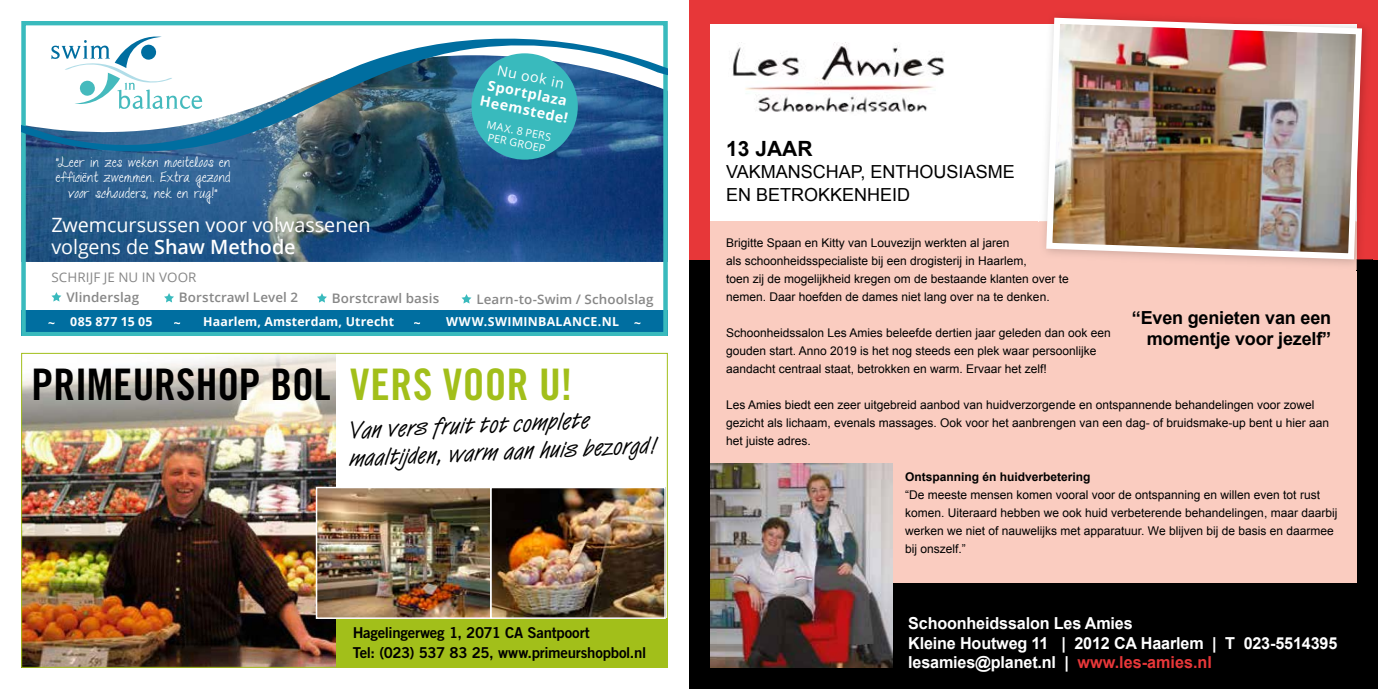
<style>
.page{position:relative;width:1378px;height:689px;background:#fff}
.page>*{position:absolute;margin:0;border:0;box-sizing:border-box;transform-origin:0 0}
.t1{font:43.5px "Trade Gothic LT Std Bd Cn 20";color:#000}
.t2{font:23.85px/28px "Van Dijk Plain";color:#000}
.t3{font:700 21px "Arial";color:#000}
.t4{font:19.8px/22.8px "Open Sans";letter-spacing:-.005em;color:#fff}
.t5{font:18px/22.5px "Arial";color:#000}
.t6{font:700 18px/21px "Arial";letter-spacing:-.01em;color:#000;text-align:right}
.t7{font:700 16.5px/19.8px "Arial";letter-spacing:-.01em;color:#fff}
.t8{font:15px/19.5px "Trade Gothic LT Std Bd 2";letter-spacing:-.015em;color:#000}
.t9{font:700 13.95px/16.8px "Open Sans";color:#fff;text-align:center}
.t10{font:13.95px "Open Sans";color:#fff}
.t11{font:13.65px/15.1px "Talkingtothe Moon";letter-spacing:.02em;color:#fff;text-align:center}
.t12{font:600 13.2px "Open Sans";letter-spacing:.005em;color:#878787}
.t13{font:13.2px "Open Sans";letter-spacing:.005em;color:#878787}
.t14{font:700 12.3px "Open Sans";letter-spacing:.015em;color:#fff}
.t15{font:700 12.3px "Open Sans";letter-spacing:.035em;color:#fff}
.t16{font:12px/18px "Arial";color:#000}
.t17{font:700 12px "Arial";color:#000}
.t18{font:10.65px/12.1px "Open Sans";color:#fff;text-align:center}
.s1{font-weight:600}
.s2{color:#a2bf1a}
.s3{color:#e73739}
</style>
<div class="page">
<div style="left:21px;top:310px;width:647px;height:26px;background:#006ea0"></div>
<svg style="left:174px;top:322px;width:6px;height:2px"></svg>
<svg style="left:414px;top:322px;width:6px;height:2px"></svg>
<svg style="left:634px;top:322px;width:6px;height:2px"></svg>
<svg style="left:48px;top:322px;width:6px;height:2px"></svg>
<img style="left:26px;top:154px;width:637px;height:108px">
<div style="left:21px;top:21px;width:647px;height:315px;border:4px solid #39babd"></div>
<svg style="left:51px;top:292px;width:10px;height:9px"></svg>
<svg style="left:317px;top:293px;width:10px;height:10px"></svg>
<img style="left:21px;top:27px;width:647px;height:127px">
<div style="left:471px;top:53px;width:107px;height:107px;background:#39babd;border-radius:50%"></div>
<svg style="left:164px;top:293px;width:10px;height:9px"></svg>
<svg style="left:461px;top:294px;width:10px;height:9px"></svg>
<div style="left:689px;top:259px;width:689px;height:430px;background:#000"></div>
<div style="left:689px;top:0;width:689px;height:259px;background:#e73739"></div>
<div style="left:711px;top:24px;width:645px;height:235px;background:#fff"></div>
<div style="left:710px;top:221px;width:646px;height:362px;background:#faccc0"></div>
<img style="left:732px;top:42px;width:212px;height:71px">
<img style="left:710px;top:463px;width:182px;height:205px">
<img style="left:1356px;top:259px;width:16px;height:11px">
<img style="left:1044px;top:16px;width:321px;height:246px">
<div style="left:336px;top:618px;width:332px;height:50px;background:#a2bf1a"></div>
<img style="left:23px;top:355px;width:313px;height:311px">
<img style="left:319px;top:490px;width:344px;height:126px">
<div style="left:490px;top:487px;width:176px;height:132px;border:2px solid #fff"></div>
<div style="left:316px;top:487px;width:175px;height:132px;border:2px solid #fff"></div>
<p class="t11" style="left:56px;top:155px;width:176px">“Leer in zes weken moeiteloos en efficiënt zwemmen. Extra gezond voor schouders, nek en rug!”</p>
<h3 class="t4" style="left:51px;top:212px;width:321px">Zwemcursussen voor volwassenen volgens de <span class="s1">Shaw Methode</span></h3>
<p class="t10" style="left:499px;top:61px;width:70px;rotate:11deg">Nu ook in</p>
<p class="t9" style="left:485px;top:76px;width:91px;rotate:11deg">Sportplaza<br>Heemstede!</p>
<p class="t18" style="left:488px;top:118px;width:67px;rotate:12deg">MAX. 8 PERS<br>PER GROEP</p>
<p class="t13" style="left:51px;top:268px;width:147px">SCHRIJF JE NU IN VOOR</p>
<p class="t12" style="left:66px;top:288px;width:74px">Vlinderslag</p>
<p class="t12" style="left:332px;top:289px;width:109px">Borstcrawl basis</p>
<p class="t12" style="left:179px;top:289px;width:121px">Borstcrawl Level 2</p>
<p class="t12" style="left:476px;top:290px;width:179px">Learn-to-Swim / Schoolslag</p>
<p class="t15" style="left:70px;top:313px;width:84px">085 877 15 05</p>
<p class="t14" style="left:203px;top:313px;width:192px">Haarlem, Amsterdam, Utrecht</p>
<p class="t14" style="left:446px;top:313px;width:174px">WWW.SWIMINBALANCE.NL</p>
<h1 class="t1" style="left:31px;top:358px;width:543px">PRIMEURSHOP BOL <span class="s2">VERS VOOR U!</span></h1>
<h2 class="t2" style="left:347px;top:417px;width:309px;rotate:-3deg">Van vers fruit tot complete maaltijden, warm aan huis bezorgd!</h2>
<p class="t8" style="left:353px;top:623px;width:295px">Hagelingerweg 1, 2071 CA Santpoort<br>Tel: (023) 537 83 25, www.primeurshopbol.nl</p>
<h3 class="t3" style="left:726px;top:134px;width:88px">13 JAAR</h3>
<h3 class="t5" style="left:726px;top:161px;width:290px">VAKMANSCHAP, ENTHOUSIASME<br>EN BETROKKENHEID</h3>
<p class="t16" style="left:726px;top:234px;width:344px">Brigitte Spaan en Kitty van Louvezijn werkten al jaren<br>als schoonheidsspecialiste bij een drogisterij in Haarlem,<br>toen zij de mogelijkheid kregen om de bestaande klanten over te nemen. Daar hoefden de dames niet lang over na te denken.</p>
<p class="t16" style="left:726px;top:324px;width:386px">Schoonheidssalon Les Amies beleefde dertien jaar geleden dan ook een gouden start. Anno 2019 is het nog steeds een plek waar persoonlijke aandacht centraal staat, betrokken en warm. Ervaar het zelf!</p>
<p class="t16" style="left:726px;top:396px;width:604px">Les Amies biedt een zeer uitgebreid aanbod van huidverzorgende en ontspannende behandelingen voor zowel gezicht als lichaam, evenals massages. Ook voor het aanbrengen van een dag- of bruidsmake-up bent u hier aan het juiste adres.</p>
<p class="t17" style="left:905px;top:469px;width:187px">Ontspanning én huidverbetering</p>
<p class="t16" style="left:905px;top:486px;width:434px">“De meeste mensen komen vooral voor de ontspanning en willen even tot rust komen. Uiteraard hebben we ook huid verbeterende behandelingen, maar daarbij werken we niet of nauwelijks met apparatuur. We blijven bij de basis en daarmee bij onszelf.”</p>
<h3 class="t6" style="left:1132px;top:307px;width:201px">“Even genieten van een momentje voor jezelf”</h3>
<h3 class="t7" style="left:908px;top:613px;width:431px">Schoonheidssalon Les Amies<br>Kleine Houtweg 11 | 2012 CA Haarlem | T 023-5514395 lesamies@planet.nl | <span class="s3">www.les-amies.nl</span></h3>
</div>
